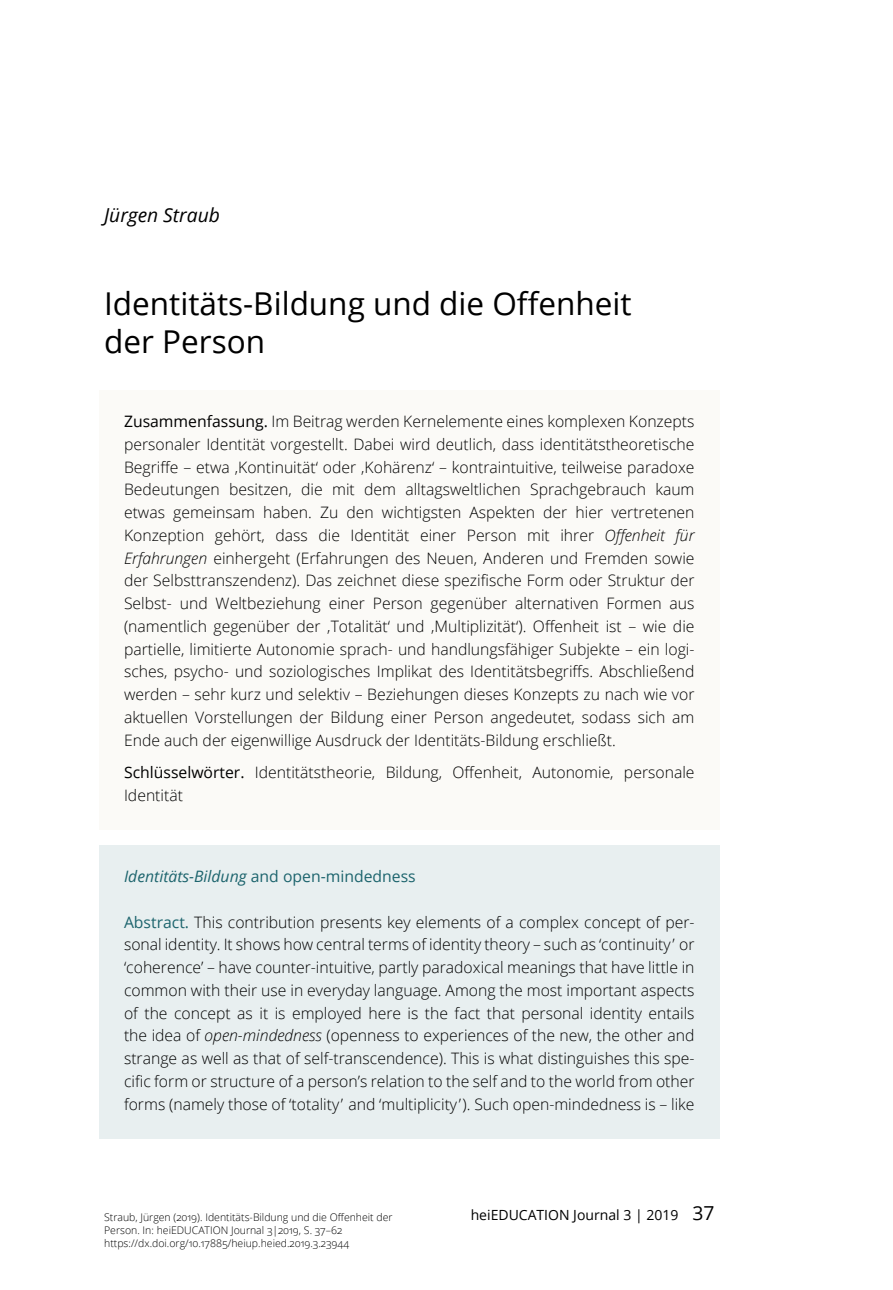
<style>
.page{position:relative;width:893px;height:1290px;background:#fff}
.page>*{position:absolute;margin:0;border:0;box-sizing:border-box;transform-origin:0 0}
.Titel{font:31.5px/37.8px "Open Sans";color:#000}
.Autor{font:italic 19.25px "Open Sans";color:#000}
.Abstract_Erststsprac{font:300 15.75px/22.8px "Open Sans";color:#000;text-align:justify}
.Abstract_Zweitsprach{font:300 15.75px/22.8px "Open Sans";color:#000;text-align:justify}
.Abstract_Erstsprache{font:300 15.75px/22.8px "Open Sans";color:#000}
.Abstract_Zweitsprach-2{font:italic 15.75px "Open Sans";color:#1c646d}
.t1{font:14px "Open Sans";color:#000}
.Zitiervorgabe{font:300 10.5px/12.6px "Open Sans";color:#000}
.s1{font-weight:400}
.s2{font-style:italic}
.s3{font-style:normal}
.s4{font-weight:400;color:#1c646d}
.s5{font-size:19.25px}
</style>
<div class="page">
<div style="left:99px;top:390px;width:620px;height:384px;background:#fbfaf7"></div>
<div style="left:99px;top:741px;width:620px;height:89px;background:#fbfaf7"></div>
<div style="left:99px;top:845px;width:620px;height:66px;background:#e8eff0"></div>
<div style="left:99px;top:891px;width:620px;height:247px;background:#e8eff0"></div>
<p class="Autor" style="left:104px;top:202px;width:117px">Jürgen Straub</p>
<p class="Titel" style="left:104px;top:284px;width:529px">Identitäts-Bildung und die Offenheit der Person</p>
<p class="Abstract_Erststsprac" style="left:124px;top:409px;width:572px"><span class="s1">Zusammenfassung.</span> Im Beitrag werden Kernelemente eines komplexen Konzepts personaler Identität vorgestellt. Dabei wird deutlich, dass identitätstheoretische Begriffe – etwa ‚Kontinuität‘ oder ‚Kohärenz‘ – kontraintuitive, teilweise paradoxe Bedeutungen besitzen, die mit dem alltagsweltlichen Sprachgebrauch kaum etwas gemeinsam haben. Zu den wichtigsten Aspekten der hier vertretenen Konzeption gehört, dass die Identität einer Person mit ihrer <span class="s2">Offenheit für Erfahrungen</span> einhergeht (Erfahrungen des Neuen, Anderen und Fremden sowie der Selbsttranszendenz). Das zeichnet diese spezifische Form oder Struktur der Selbst- und Weltbeziehung einer Person gegenüber alternativen Formen aus (namentlich gegenüber der ‚Totalität‘ und ‚Multiplizität‘). Offenheit ist – wie die partielle, limitierte Autonomie sprach- und handlungsfähiger Subjekte – ein logi&shy;sches, psycho- und soziologisches Implikat des Identitätsbegriffs. Abschließend werden – sehr kurz und selektiv – Beziehungen dieses Konzepts zu nach wie vor aktuellen Vorstellungen der Bildung einer Person angedeutet, sodass sich am Ende auch der eigenwillige Ausdruck der Identitäts-Bildung erschließt.</p>
<p class="Abstract_Erstsprache" style="left:124px;top:761px;width:572px"><span class="s1">Schlüsselwörter.</span> Identitätstheorie, Bildung, Offenheit, Autonomie, personale<br>Identität</p>
<p class="Abstract_Zweitsprach-2" style="left:124px;top:865px;width:293px">Identitäts-Bildung <span class="s3">and open-mindedness</span></p>
<p class="Abstract_Zweitsprach" style="left:124px;top:910px;width:572px"><span class="s4">Abstract.</span> This contribution presents key elements of a complex concept of per&shy;sonal identity. It shows how central terms of identity theory – such as ‘continuity’ or ‘coherence’ – have counter-intuitive, partly paradoxical meanings that have little in common with their use in everyday language. Among the most important aspects of the concept as it is employed here is the fact that personal identity entails the idea of <span class="s2">open-mindedness</span> (openness to experiences of the new, the other and strange as well as that of self-transcendence). This is what distinguishes this spe&shy;cific form or structure of a person’s relation to the self and to the world from other forms (namely those of ‘totality’ and ‘multiplicity’). Such open-mindedness is – like</p>
<p class="Zitiervorgabe" style="left:104px;top:1211px;width:290px">Straub, Jürgen (2019). Identitäts-Bildung und die Offenheit der<br>Person. In: heiEDUCATION Journal 3|2019, S. 37–62 https://dx.doi.org/10.17885/heiup.heied.2019.3.23944</p>
<p class="t1" style="left:471px;top:1205px;width:245px">heiEDUCATION Journal 3 | 2019 <span class="s5">37</span></p>
</div>
